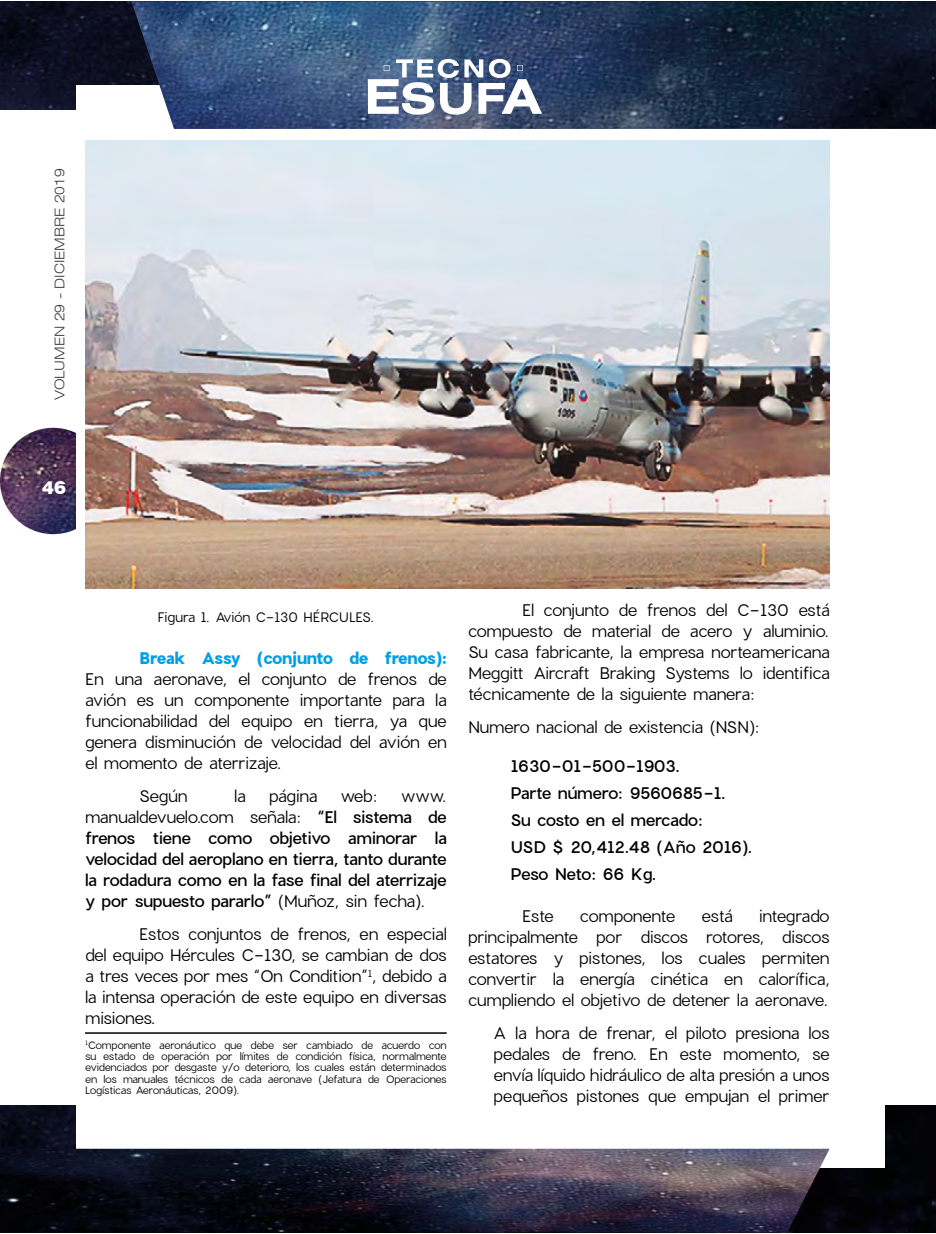
<style>
.page{position:relative;width:936px;height:1234px;background:#fff}
.page>*{position:absolute;margin:0;border:0;box-sizing:border-box;transform-origin:0 0}
.t1{font:900 18px "Swiss 721 BT";color:#fff}
.t2{font:16.5px/21px "Charlevoix Pro";letter-spacing:-.015em;color:#000;text-align:justify}
.t3{font:500 16.5px/21px "Charlevoix Pro";letter-spacing:-.03em;color:#000;text-align:justify}
.t4{font:700 16.5px "Charlevoix Pro";letter-spacing:-.025em;color:#009fe3}
.t5{font:13.5px "Charlevoix Pro";letter-spacing:-.02em;color:#000}
.t6{font:300 expanded 13.5px "Swiss 721 BT";color:#3c3c3b}
.t7{font:10.5px/11.4px "Charlevoix Pro";letter-spacing:-.02em;color:#000;text-align:justify}
.s1{font-weight:400}
</style>
<div class="page">
<img style="left:0;top:1105px;width:932px;height:127px">
<img style="left:0;top:1px;width:131px;height:108px">
<img style="left:0;top:427px;width:106px;height:107px;border-radius:53px">
<div style="left:76px;top:85px;width:808px;height:1082px;background:#fff"></div>
<img style="left:131px;top:1px;width:801px;height:128px">
<img style="left:0;top:1148px;width:829px;height:84px">
<img style="left:932px;top:1105px;width:3px;height:127px">
<img style="left:932px;top:1px;width:3px;height:128px">
<svg style="left:368px;top:59px;width:174px;height:56px"></svg>
<img style="left:85px;top:140px;width:744px;height:448px">
<hr style="left:85px;top:1032px;width:361px;height:1px;background:#000">
<p class="t6" style="left:52px;top:400px;width:233px;rotate:-90deg">VOLUMEN 29 - DICIEMBRE 2019</p>
<p class="t1" style="left:42px;top:476px;width:25px">46</p>
<p class="t5" style="left:157px;top:608px;width:218px">Figura 1. Avión C-130 HÉRCULES.</p>
<p class="t4" style="left:139px;top:646px;width:309px">Break Assy (conjunto de frenos):</p>
<p class="t2" style="left:85px;top:668px;width:363px">En una aeronave, el conjunto de frenos de avión es un componente importante para la funcionabilidad del equipo en tierra, ya que genera disminución de velocidad del avión en el momento de aterrizaje.</p>
<p class="t2" style="left:139px;top:785px;width:50px">Según</p>
<p class="t2" style="left:234px;top:785px;width:13px">la</p>
<p class="t2" style="left:269px;top:785px;width:50px">página</p>
<p class="t2" style="left:341px;top:785px;width:38px">web:</p>
<p class="t3" style="left:85px;top:785px;width:363px;text-indent:316px"><span class="s1">www. manualdevuelo.com señala:</span> “El sistema de frenos tiene como objetivo aminorar la velocidad del aeroplano en tierra, tanto durante la rodadura como en la fase final del aterrizaje y por supuesto pararlo” <span class="s1">(Muñoz, sin fecha).</span></p>
<p class="t2" style="left:85px;top:923px;width:363px;text-indent:54px">Estos conjuntos de frenos, en especial del equipo Hércules C-130, se cambian de dos a tres veces por mes “On Condition”<sup>1</sup>, debido a la intensa operación de este equipo en diversas misiones.</p>
<p class="t7" style="left:85px;top:1038px;width:363px"><sup>1</sup>Componente aeronáutico que debe ser cambiado de acuerdo con su estado de operación por límites de condición física, normalmente evidenciados por desgaste y/o deterioro, los cuales están determinados en los manuales técnicos de cada aeronave (Jefatura de Operaciones Logísticas Aeronáuticas, 2009).</p>
<p class="t2" style="left:468px;top:599px;width:363px;text-indent:54px">El conjunto de frenos del C-130 está compuesto de material de acero y aluminio.<br>Su casa fabricante, la empresa norteamericana Meggitt Aircraft Braking Systems lo identifica técnicamente de la siguiente manera:</p>
<p class="t2" style="left:468px;top:716px;width:293px">Numero nacional de existencia (NSN):</p>
<p class="t3" style="left:510px;top:752px;width:244px;line-height:27px;text-align:left">1630-01-500-1903.<br>Parte número: 9560685-1.<br>Su costo en el mercado:<br>USD $ 20,412.48 (Año 2016).<br>Peso Neto: 66 Kg.</p>
<p class="t2" style="left:522px;top:905px;width:33px">Este</p>
<p class="t2" style="left:580px;top:905px;width:97px">componente</p>
<p class="t2" style="left:701px;top:905px;width:33px">está</p>
<p class="t2" style="left:468px;top:905px;width:363px;text-indent:291px">integrado principalmente por discos rotores, discos estatores y pistones, los cuales permiten convertir la energía cinética en calorífica, cumpliendo el objetivo de detener la aeronave.</p>
<p class="t2" style="left:493px;top:1022px;width:337px">A la hora de frenar, el piloto presiona los pedales de freno. En este momento, se envía líquido hidráulico de alta presión a unos pequeños pistones que empujan el primer</p>
</div>
